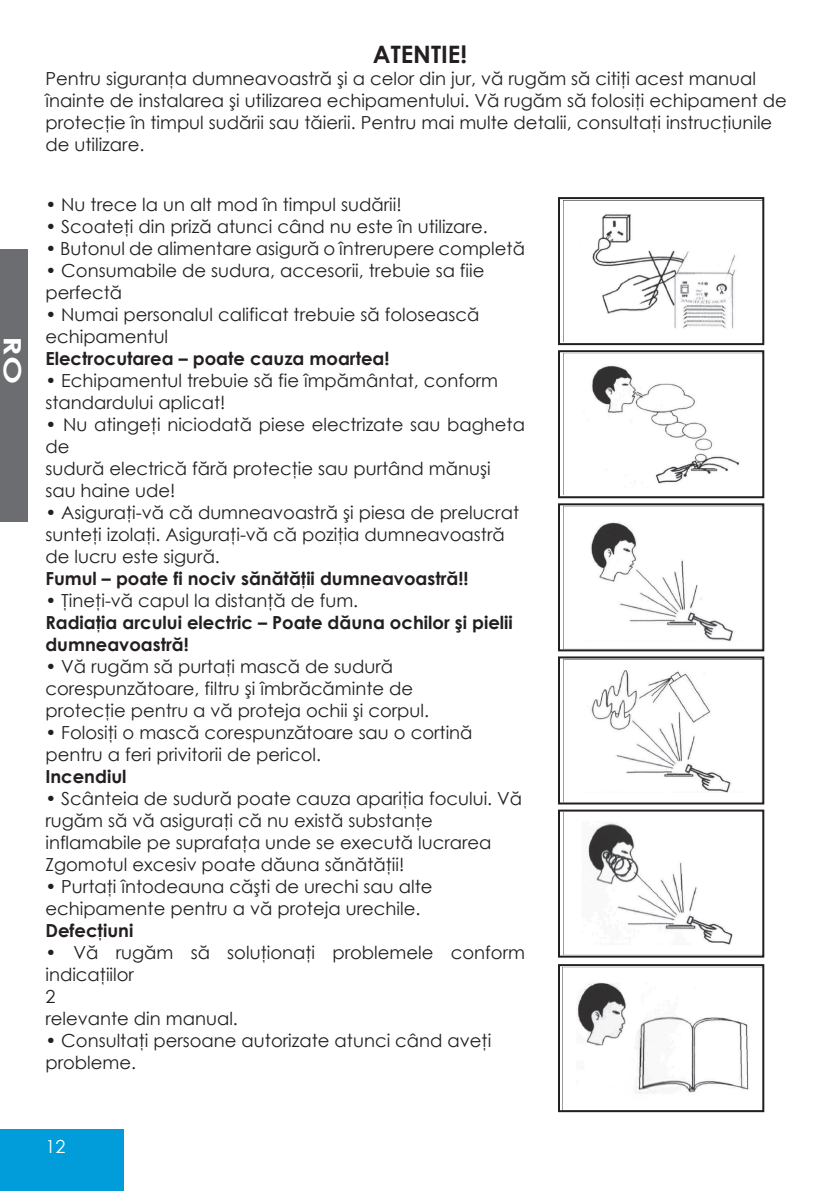
<style>
.page{position:relative;width:840px;height:1191px;background:#fff}
.page>*{position:absolute;margin:0;border:0;box-sizing:border-box;transform-origin:0 0}
.t1{font:700 24px "Century Gothic";color:#231f20}
.t2{font:700 24px "Century Gothic";color:#fff;scale:1.4 1}
.t3{font:18px/22px "Century Gothic";color:#231f20}
.t4{font:700 18px/22px "Century Gothic";color:#231f20}
.t5{font:18px "Century Gothic";color:#fff}
</style>
<div class="page">
<div style="left:0;top:1129px;width:123px;height:62px;background:#009dda"></div>
<img style="left:563px;top:200px;width:197px;height:142px">
<div style="left:557px;top:197px;width:206px;height:148px;border:2px solid #231f20"></div>
<img style="left:563px;top:353px;width:197px;height:142px">
<div style="left:557px;top:350px;width:206px;height:148px;border:2px solid #231f20"></div>
<img style="left:563px;top:506px;width:197px;height:142px">
<div style="left:557px;top:503px;width:206px;height:148px;border:2px solid #231f20"></div>
<img style="left:563px;top:660px;width:169px;height:141px">
<div style="left:557px;top:656px;width:206px;height:148px;border:2px solid #231f20"></div>
<img style="left:563px;top:813px;width:170px;height:141px">
<div style="left:557px;top:809px;width:206px;height:148px;border:2px solid #231f20"></div>
<img style="left:562px;top:967px;width:198px;height:142px">
<div style="left:557px;top:964px;width:206px;height:148px;border:2px solid #231f20"></div>
<div style="left:0;top:249px;width:27px;height:273px;background:#6c6d70"></div>
<h1 class="t2" style="left:31px;top:336px;width:36px;rotate:90deg">RO</h1>
<h1 class="t1" style="left:373px;top:36px;width:96px">ATENTIE!</h1>
<p class="t3" style="left:45px;top:68px;width:742px">Pentru siguranţa dumneavoastră şi a celor din jur, vă rugăm să citiţi acest manual înainte de instalarea şi utilizarea echipamentului. Vă rugăm să folosiţi echipament de protecţie în timpul sudării sau tăierii. Pentru mai multe detalii, consultaţi instrucţiunile de utilizare.</p>
<p class="t3" style="left:45px;top:193px;width:357px">• Nu trece la un alt mod în timpul sudării!</p>
<p class="t3" style="left:45px;top:215px;width:443px">• Scoateţi din priză atunci când nu este în utilizare.</p>
<p class="t3" style="left:45px;top:237px;width:481px">• Butonul de alimentare asigură o întrerupere completă</p>
<p class="t3" style="left:45px;top:259px;width:440px">• Consumabile de sudura, accesorii, trebuie sa fiie perfectă</p>
<p class="t3" style="left:45px;top:303px;width:435px">• Numai personalul calificat trebuie să folosească echipamentul</p>
<p class="t4" style="left:45px;top:346px;width:345px">Electrocutarea – poate cauza moartea!</p>
<p class="t3" style="left:45px;top:369px;width:454px">• Echipamentul trebuie să fie împământat, conform standardului aplicat!</p>
<p class="t3" style="left:45px;top:413px;width:481px">• Nu atingeţi niciodată piese electrizate sau bagheta de<br>sudură electrică fără protecţie sau purtând mănuşi sau haine ude!</p>
<p class="t3" style="left:45px;top:501px;width:475px">• Asiguraţi-vă că dumneavoastră şi piesa de prelucrat sunteţi izolaţi. Asiguraţi-vă că poziţia dumneavoastră de lucru este sigură.</p>
<p class="t4" style="left:45px;top:566px;width:424px">Fumul – poate fi nociv sănătăţii dumneavoastră!!</p>
<p class="t3" style="left:45px;top:589px;width:314px">• Ţineţi-vă capul la distanţă de fum.</p>
<p class="t4" style="left:45px;top:610px;width:468px">Radiaţia arcului electric – Poate dăuna ochilor şi pielii dumneavoastră!</p>
<p class="t3" style="left:45px;top:655px;width:385px">• Vă rugăm să purtaţi mască de sudură corespunzătoare, filtru şi îmbrăcăminte de protecţie pentru a vă proteja ochii şi corpul.</p>
<p class="t3" style="left:45px;top:721px;width:428px">• Folosiţi o mască corespunzătoare sau o cortină pentru a feri privitorii de pericol.</p>
<p class="t4" style="left:45px;top:764px;width:82px">Incendiul</p>
<p class="t3" style="left:45px;top:787px;width:478px">• Scânteia de sudură poate cauza apariţia focului. Vă rugăm să vă asiguraţi că nu există substanţe inflamabile pe suprafaţa unde se execută lucrarea Zgomotul excesiv poate dăuna sănătăţii!</p>
<p class="t3" style="left:45px;top:875px;width:388px">• Purtaţi întodeauna căşti de urechi sau alte echipamente pentru a vă proteja urechile.</p>
<p class="t4" style="left:45px;top:918px;width:89px">Defecţiuni</p>
<p class="t3" style="left:45px;top:941px;width:481px">• Vă rugăm să soluţionaţi problemele conform indicaţiilor<br>2<br>relevante din manual.</p>
<p class="t3" style="left:45px;top:1029px;width:447px">• Consultaţi persoane autorizate atunci când aveţi probleme.</p>
<p class="t5" style="left:45px;top:1133px;width:21px">12</p>
</div>
